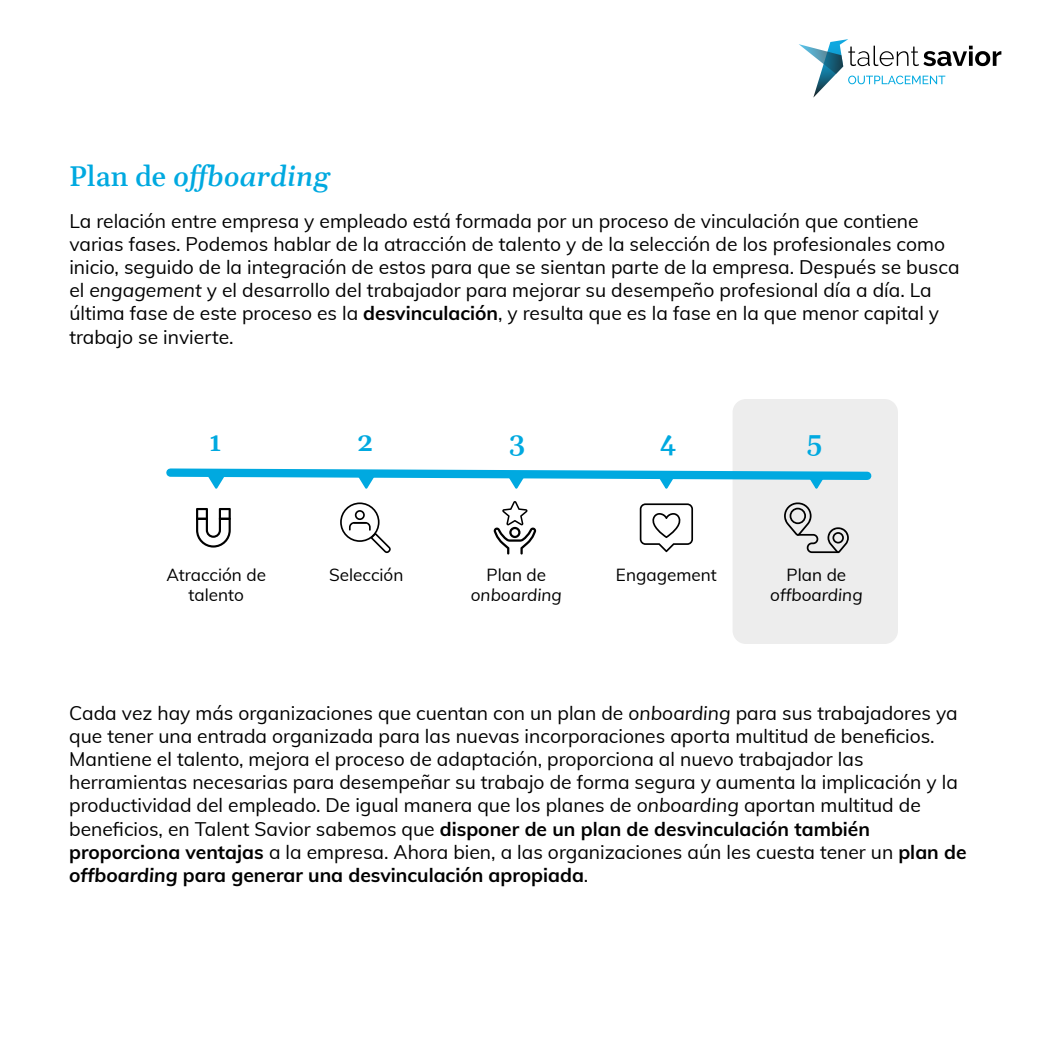
<style>
.page{position:relative;width:1042px;height:1042px;background:#fff}
.page>*{position:absolute;margin:0;border:0;box-sizing:border-box;transform-origin:0 0}
.t1{font:italic 500 28px "Gelasio";color:#00a9e0}
.t2{font:600 26.6px "Gelasio";color:#00a9e0}
.t3{font:19.25px/23.1px "Muli";color:#000}
.t4{font:17.15px/20.5px "Muli";color:#000;text-align:center}
.t5{font:italic 17.15px "Muli";color:#000}
.s1{font-style:normal}
.s2{font-style:italic}
.s3{font-weight:700}
.s4{font-weight:700;font-style:italic}
</style>
<div class="page">
<svg style="left:799px;top:39px;width:202px;height:59px"></svg>
<div style="left:732px;top:399px;width:166px;height:245px;background:#ededed;border-radius:13px"></div>
<svg style="left:166px;top:468px;width:706px;height:21px"></svg>
<svg style="left:196px;top:508px;width:35px;height:39px"></svg>
<svg style="left:493px;top:501px;width:43px;height:53px"></svg>
<svg style="left:340px;top:502px;width:51px;height:51px"></svg>
<svg style="left:640px;top:503px;width:53px;height:49px"></svg>
<svg style="left:784px;top:502px;width:65px;height:51px"></svg>
<h1 class="t1" style="left:69px;top:152px;width:262px"><span class="s1">Plan de</span> offboarding</h1>
<p class="t3" style="left:69px;top:209px;width:892px">La relación entre empresa y empleado está formada por un proceso de vinculación que contiene varias fases. Podemos hablar de la atracción de talento y de la selección de los profesionales como inicio, seguido de la integración de estos para que se sientan parte de la empresa. Después se busca el <span class="s2">engagement</span> y el desarrollo del trabajador para mejorar su desempeño profesional día a día. La última fase de este proceso es la <span class="s3">desvinculación</span>, y resulta que es la fase en la que menor capital y trabajo se invierte.</p>
<h2 class="t2" style="left:209px;top:418px;width:14px">1</h2>
<h2 class="t2" style="left:357px;top:418px;width:18px">2</h2>
<h2 class="t2" style="left:509px;top:418px;width:17px">3</h2>
<h2 class="t2" style="left:660px;top:418px;width:18px">4</h2>
<h2 class="t2" style="left:807px;top:418px;width:17px">5</h2>
<p class="t4" style="left:166px;top:563px;width:101px">Atracción de talento</p>
<p class="t4" style="left:329px;top:563px;width:76px">Selección</p>
<p class="t4" style="left:486px;top:563px;width:61px">Plan de</p>
<p class="t5" style="left:471px;top:582px;width:92px">onboarding</p>
<p class="t4" style="left:616px;top:563px;width:102px">Engagement</p>
<p class="t4" style="left:786px;top:563px;width:61px">Plan de</p>
<p class="t5" style="left:770px;top:582px;width:94px">offboarding</p>
<p class="t3" style="left:69px;top:700px;width:899px">Cada vez hay más organizaciones que cuentan con un plan de <span class="s2">onboarding</span> para sus trabajadores ya que tener una entrada organizada para las nuevas incorporaciones aporta multitud de beneficios.<br>Mantiene el talento, mejora el proceso de adaptación, proporciona al nuevo trabajador las herramientas necesarias para desempeñar su trabajo de forma segura y aumenta la implicación y la productividad del empleado. De igual manera que los planes de <span class="s2">onboarding</span> aportan multitud de beneficios, en Talent Savior sabemos que <span class="s3">disponer de un plan de desvinculación también proporciona ventajas</span> a la empresa. Ahora bien, a las organizaciones aún les cuesta tener un <span class="s3">plan de </span><span class="s4">offboarding</span> <span class="s3">para generar una desvinculación apropiada</span>.</p>
</div>
